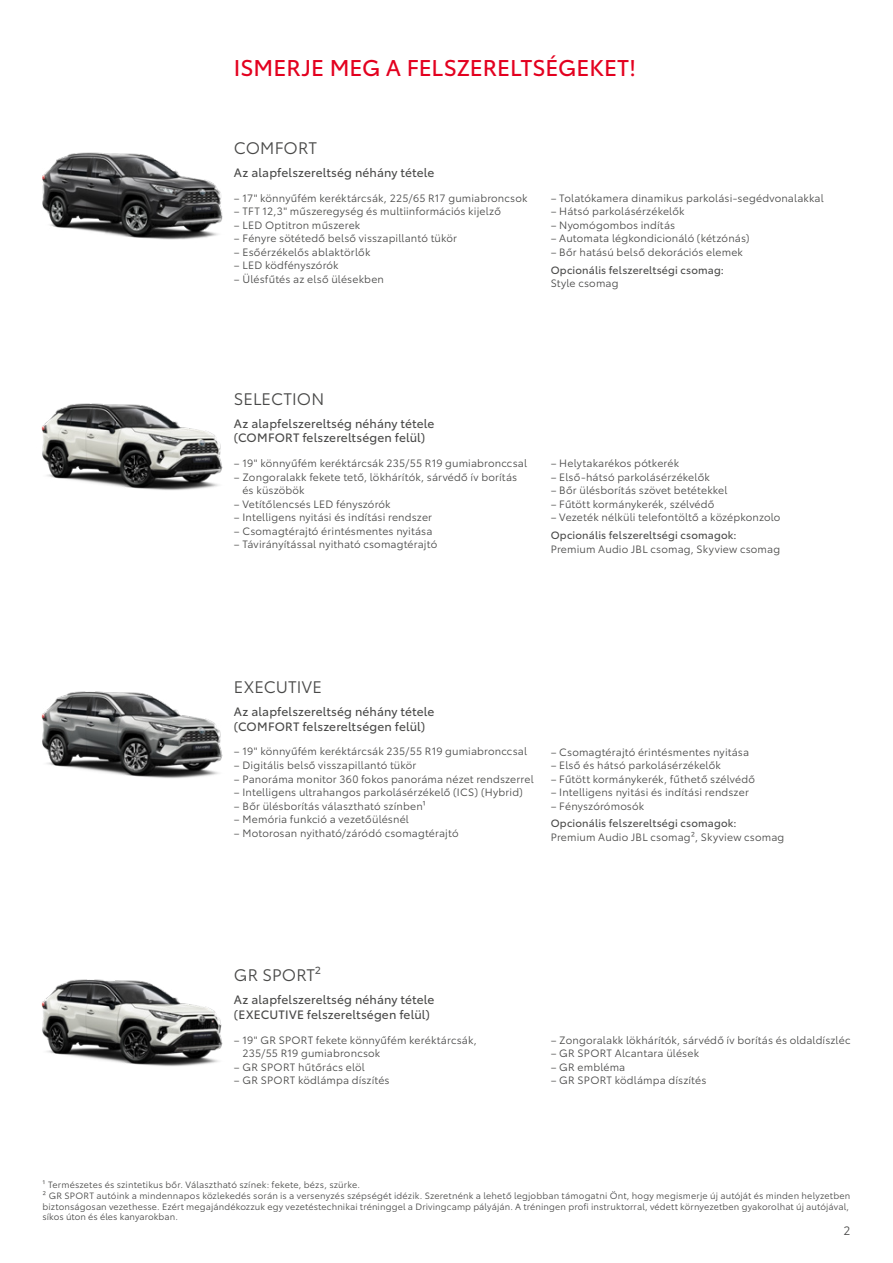
<style>
.page{position:relative;width:893px;height:1263px;background:#fff}
.page>*{position:absolute;margin:0;border:0;box-sizing:border-box;transform-origin:0 0}
.t1{font:22.5px "Toyota Type";letter-spacing:-.005em;color:#e3001f}
.t2{font:16.5px "Toyota Type";letter-spacing:.005em;color:#494948}
.t3{font:12px/14.4px "Toyota Type";letter-spacing:.015em;color:#494948}
.t4{font:12px "Toyota Type";color:#494948}
.t5{font:10.5px/13.5px "Toyota Type";letter-spacing:.015em;color:#494948}
.t6{font:10.5px "Toyota Type";letter-spacing:.015em;color:#494948}
.t7{font:9px/10.8px "Toyota Type";letter-spacing:.015em;color:#494948}
</style>
<div class="page">
<img style="left:41px;top:403px;width:182px;height:87px">
<img style="left:41px;top:691px;width:182px;height:87px">
<img style="left:41px;top:979px;width:182px;height:87px">
<img style="left:42px;top:152px;width:181px;height:88px">
<h1 class="t1" style="left:234px;top:51px;width:404px">ISMERJE MEG A FELSZERELTSÉGEKET!</h1>
<h2 class="t2" style="left:234px;top:136px;width:85px">COMFORT</h2>
<p class="t3" style="left:234px;top:165px;width:202px">Az alapfelszereltség néhány tétele</p>
<p class="t5" style="left:234px;top:191px;width:295px">– 17" könnyűfém keréktárcsák, 225/65 R17 gumiabroncsok</p>
<p class="t5" style="left:234px;top:204px;width:268px">– TFT 12,3" műszeregység és multiinformációs kijelző</p>
<p class="t5" style="left:234px;top:218px;width:128px">– LED Optitron műszerek</p>
<p class="t5" style="left:234px;top:231px;width:225px">– Fényre sötétedő belső visszapillantó tükör</p>
<p class="t5" style="left:234px;top:245px;width:138px">– Esőérzékelős ablaktörlők</p>
<p class="t5" style="left:234px;top:258px;width:106px">– LED ködfényszórók</p>
<p class="t5" style="left:234px;top:272px;width:152px">– Ülésfűtés az első ülésekben</p>
<p class="t5" style="left:551px;top:191px;width:275px">– Tolatókamera dinamikus parkolási‑segédvonalakkal</p>
<p class="t5" style="left:551px;top:204px;width:135px">– Hátsó parkolásérzékelők</p>
<p class="t5" style="left:551px;top:218px;width:126px">– Nyomógombos indítás</p>
<p class="t5" style="left:551px;top:231px;width:200px">– Automata légkondicionáló (kétzónás)</p>
<p class="t5" style="left:551px;top:245px;width:194px">– Bőr hatású belső dekorációs elemek</p>
<p class="t6" style="left:551px;top:262px;width:175px">Opcionális felszereltségi csomag:</p>
<p class="t5" style="left:551px;top:276px;width:69px">Style csomag</p>
<h2 class="t2" style="left:234px;top:387px;width:92px">SELECTION</h2>
<p class="t3" style="left:234px;top:415px;width:202px">Az alapfelszereltség néhány tétele (COMFORT felszereltségen felül)</p>
<p class="t5" style="left:234px;top:456px;width:295px">– 19" könnyűfém keréktárcsák 235/55 R19 gumiabronccsal</p>
<p class="t5" style="left:242px;top:469px;width:276px;text-indent:-9px">– Zongoralakk fekete tető, lökhárítók, sárvédő ív borítás és küszöbök</p>
<p class="t5" style="left:234px;top:496px;width:158px">– Vetítőlencsés LED fényszórók</p>
<p class="t5" style="left:234px;top:510px;width:200px">– Intelligens nyitási és indítási rendszer</p>
<p class="t5" style="left:234px;top:523px;width:200px">– Csomagtérajtó érintésmentes nyitása</p>
<p class="t5" style="left:234px;top:537px;width:205px">– Távirányítással nyitható csomagtérajtó</p>
<p class="t5" style="left:551px;top:456px;width:130px">– Helytakarékos pótkerék</p>
<p class="t5" style="left:551px;top:470px;width:161px">– Első‑hátsó parkolásérzékelők</p>
<p class="t5" style="left:551px;top:483px;width:178px">– Bőr ülésborítás szövet betétekkel</p>
<p class="t5" style="left:551px;top:497px;width:165px">– Fűtött kormánykerék, szélvédő</p>
<p class="t5" style="left:551px;top:510px;width:231px">– Vezeték nélküli telefontöltő a középkonzolo</p>
<p class="t6" style="left:551px;top:527px;width:188px">Opcionális felszereltségi csomagok:</p>
<p class="t5" style="left:551px;top:541px;width:231px">Premium Audio JBL csomag, Skyview csomag</p>
<h2 class="t2" style="left:234px;top:675px;width:89px">EXECUTIVE</h2>
<p class="t3" style="left:234px;top:704px;width:202px">Az alapfelszereltség néhány tétele (COMFORT felszereltségen felül)</p>
<p class="t5" style="left:234px;top:744px;width:295px">– 19" könnyűfém keréktárcsák 235/55 R19 gumiabronccsal</p>
<p class="t5" style="left:234px;top:758px;width:184px">– Digitális belső visszapillantó tükör</p>
<p class="t5" style="left:234px;top:771px;width:301px">– Panoráma monitor 360 fokos panoráma nézet rendszerrel</p>
<p class="t5" style="left:234px;top:785px;width:290px">– Intelligens ultrahangos parkolásérzékelő (ICS) (Hybrid)</p>
<p class="t5" style="left:234px;top:798px;width:194px">– Bőr ülésborítás választható színben¹</p>
<p class="t5" style="left:234px;top:812px;width:177px">– Memória funkció a vezetőülésnél</p>
<p class="t5" style="left:234px;top:825px;width:226px">– Motorosan nyitható/záródó csomagtérajtó</p>
<p class="t5" style="left:551px;top:744px;width:200px">– Csomagtérajtó érintésmentes nyitása</p>
<p class="t5" style="left:551px;top:758px;width:172px">– Első és hátsó parkolásérzékelők</p>
<p class="t5" style="left:551px;top:771px;width:206px">– Fűtött kormánykerék, fűthető szélvédő</p>
<p class="t5" style="left:551px;top:785px;width:200px">– Intelligens nyitási és indítási rendszer</p>
<p class="t5" style="left:551px;top:798px;width:95px">– Fényszórómosók</p>
<p class="t6" style="left:551px;top:816px;width:188px">Opcionális felszereltségi csomagok:</p>
<p class="t5" style="left:551px;top:829px;width:235px">Premium Audio JBL csomag², Skyview csomag</p>
<h2 class="t2" style="left:234px;top:963px;width:89px">GR SPORT²</h2>
<p class="t3" style="left:234px;top:992px;width:202px">Az alapfelszereltség néhány tétele (EXECUTIVE felszereltségen felül)</p>
<p class="t5" style="left:242px;top:1032px;width:236px;text-indent:-9px">– 19" GR SPORT fekete könnyűfém keréktárcsák,<br>235/55 R19 gumiabroncsok</p>
<p class="t5" style="left:234px;top:1059px;width:132px">– GR SPORT hűtőrács elöl</p>
<p class="t5" style="left:234px;top:1073px;width:157px">– GR SPORT ködlámpa díszítés</p>
<p class="t5" style="left:551px;top:1032px;width:301px">– Zongoralakk lökhárítók, sárvédő ív borítás és oldaldíszléc</p>
<p class="t5" style="left:551px;top:1046px;width:150px">– GR SPORT Alcantara ülések</p>
<p class="t5" style="left:551px;top:1059px;width:76px">– GR embléma</p>
<p class="t5" style="left:551px;top:1073px;width:157px">– GR SPORT ködlámpa díszítés</p>
<p class="t7" style="left:43px;top:1179px;width:809px">¹ Természetes és szintetikus bőr. Választható színek: fekete, bézs, szürke.<br>² GR SPORT autóink a mindennapos közlekedés során is a versenyzés szépségét idézik. Szeretnénk a lehető legjobban támogatni Önt, hogy megismerje új autóját és minden helyzetben biztonságosan vezethesse. Ezért megajándékozzuk egy vezetéstechnikai tréninggel a Drivingcamp pályáján. A tréningen profi instruktorral, védett környezetben gyakorolhat új autójával, síkos úton és éles kanyarokban.</p>
<p class="t4" style="left:844px;top:1222px;width:8px">2</p>
</div>
